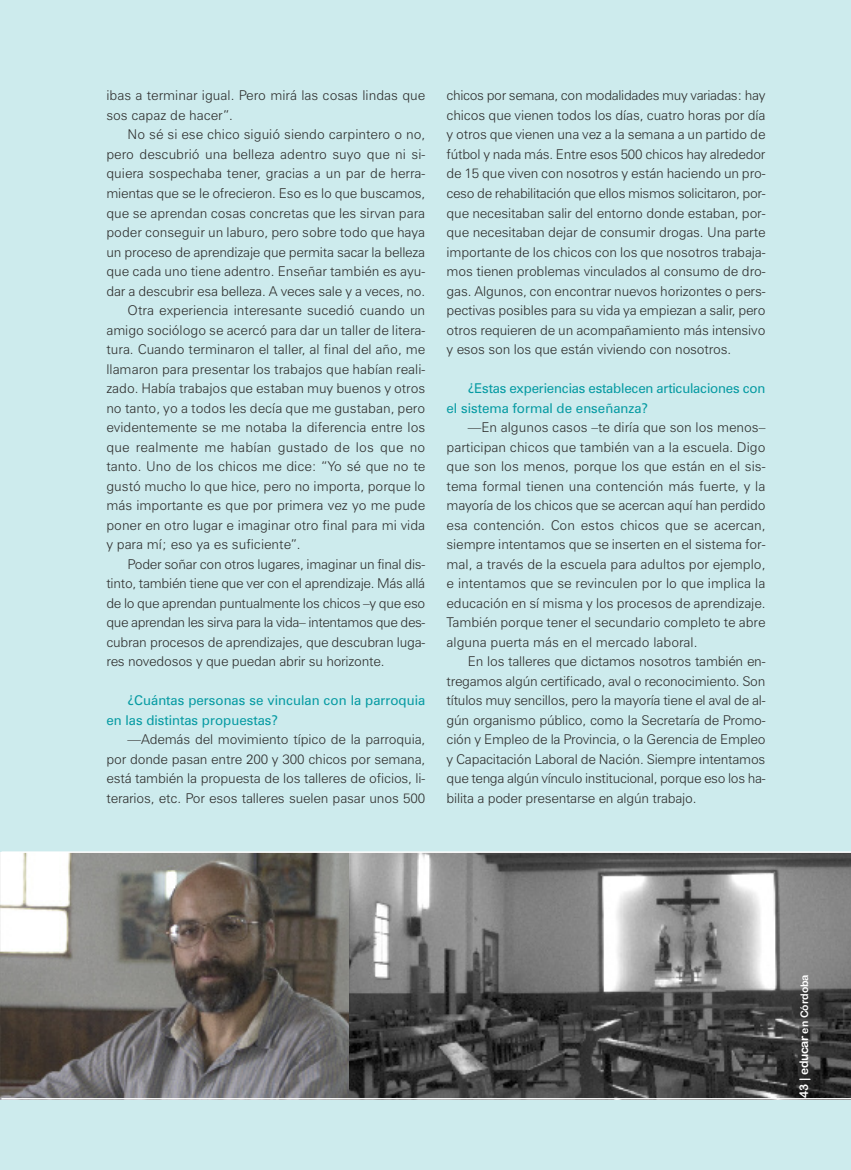
<style>
.page{position:relative;width:851px;height:1170px;background:#fff}
.page>*{position:absolute;margin:0;border:0;box-sizing:border-box;transform-origin:0 0}
.t1{font:300 13.5px/19.5px "Zurich BT";color:#2f2f2e;text-align:justify}
.t2{font:13.5px/19.5px "Zurich BT";color:#079ba3}
.t3{font:300 13.5px "Zurich BT";letter-spacing:-.02em;color:#2f2f2e}
.t4{font:300 13.5px "Zurich BT";letter-spacing:-.03em;color:#2f2f2e}
.t5{font:300 13.5px "Zurich BT";letter-spacing:-.025em;color:#2f2f2e}
.t6{font:12px "Arial Rounded MT Bold";letter-spacing:-.045em;color:#fff}
.s1{font-size:10.5px}
</style>
<div class="page">
<div style="left:0;top:0;width:850px;height:1169px;background:#cdebed"></div>
<img style="left:349px;top:852px;width:501px;height:245px">
<img style="left:0;top:852px;width:349px;height:247px">
<hr style="left:2px;top:851px;width:848px;height:1px;background:#fff">
<hr style="left:2px;top:1097px;width:848px;height:2px;background:#fff">
<p class="t1" style="left:106px;top:86px;width:320px">ibas a terminar igual. Pero mirá las cosas lindas que sos capaz de hacer”.</p>
<p class="t1" style="left:128px;top:125px;width:299px">No sé si ese chico siguió siendo carpintero o no,</p>
<p class="t1" style="left:106px;top:144px;width:320px">pero descubrió una belleza adentro suyo que ni si-</p>
<p class="t1" style="left:106px;top:164px;width:320px">quiera sospechaba tener, gracias a un par de herra-</p>
<p class="t1" style="left:106px;top:183px;width:320px">mientas que se le ofrecieron. Eso es lo que buscamos,</p>
<p class="t1" style="left:106px;top:203px;width:320px">que se aprendan cosas concretas que les sirvan para</p>
<p class="t1" style="left:106px;top:222px;width:320px">poder conseguir un laburo, pero sobre todo que haya</p>
<p class="t1" style="left:106px;top:242px;width:320px">un proceso de aprendizaje que permita sacar la belleza</p>
<p class="t1" style="left:106px;top:261px;width:320px">que cada uno tiene adentro. Enseñar también es ayu-</p>
<p class="t1" style="left:106px;top:281px;width:320px">dar a descubrir esa belleza. A veces sale y a veces, no.</p>
<p class="t1" style="left:128px;top:300px;width:299px">Otra experiencia interesante sucedió cuando un</p>
<p class="t1" style="left:106px;top:320px;width:320px">amigo sociólogo se acercó para dar un taller de litera-</p>
<p class="t1" style="left:106px;top:339px;width:320px">tura. Cuando terminaron el taller, al final del año, me</p>
<p class="t1" style="left:106px;top:359px;width:320px">llamaron para presentar los trabajos que habían reali-</p>
<p class="t1" style="left:106px;top:378px;width:320px">zado. Había trabajos que estaban muy buenos y otros</p>
<p class="t1" style="left:106px;top:398px;width:320px">no tanto, yo a todos les decía que me gustaban, pero</p>
<p class="t1" style="left:106px;top:417px;width:320px">evidentemente se me notaba la diferencia entre los</p>
<p class="t1" style="left:106px;top:437px;width:320px">que realmente me habían gustado de los que no</p>
<p class="t1" style="left:106px;top:456px;width:320px">tanto. Uno de los chicos me dice: “Yo sé que no te</p>
<p class="t1" style="left:106px;top:476px;width:320px">gustó mucho lo que hice, pero no importa, porque lo</p>
<p class="t1" style="left:106px;top:495px;width:320px">más importante es que por primera vez yo me pude</p>
<p class="t1" style="left:106px;top:515px;width:320px">poner en otro lugar e imaginar otro final para mi vida</p>
<p class="t1" style="left:106px;top:534px;width:196px">y para mí; eso ya es suficiente”.</p>
<p class="t3" style="left:128px;top:556px;width:299px">Poder soñar con otros lugares, imaginar un final dis-</p>
<p class="t3" style="left:106px;top:575px;width:320px">tinto, también tiene que ver con el aprendizaje. Más allá</p>
<p class="t5" style="left:106px;top:595px;width:320px">de lo que aprendan puntualmente los chicos –y que eso</p>
<p class="t4" style="left:106px;top:614px;width:320px">que aprendan les sirva para la vida– intentamos que des-</p>
<p class="t1" style="left:106px;top:632px;width:320px">cubran procesos de aprendizajes, que descubran luga-</p>
<p class="t1" style="left:106px;top:651px;width:279px">res novedosos y que puedan abrir su horizonte.</p>
<p class="t2" style="left:106px;top:690px;width:320px;text-indent:21px">¿Cuántas personas se vinculan con la parroquia en las distintas propuestas?</p>
<p class="t1" style="left:106px;top:729px;width:320px;text-indent:21px">—Además del movimiento típico de la parroquia, por donde pasan entre 200 y 300 chicos por semana, está también la propuesta de los talleres de oficios, li&shy;terarios, etc. Por esos talleres suelen pasar unos 500</p>
<p class="t1" style="left:446px;top:86px;width:320px">chicos por semana, con modalidades muy variadas: hay chicos que vienen todos los días, cuatro horas por día y otros que vienen una vez a la semana a un partido de fútbol y nada más. Entre esos 500 chicos hay alrededor de 15 que viven con nosotros y están haciendo un pro&shy;ceso de rehabilitación que ellos mismos solicitaron, por&shy;que necesitaban salir del entorno donde estaban, por&shy;que necesitaban dejar de consumir drogas. Una parte importante de los chicos con los que nosotros trabaja&shy;mos tienen problemas vinculados al consumo de dro&shy;gas. Algunos, con encontrar nuevos horizontes o pers&shy;pectivas posibles para su vida ya empiezan a salir, pero otros requieren de un acompañamiento más intensivo y esos son los que están viviendo con nosotros.</p>
<p class="t2" style="left:446px;top:378px;width:320px;text-indent:21px">¿Estas experiencias establecen articulaciones con el sistema formal de enseñanza?</p>
<p class="t1" style="left:446px;top:417px;width:320px;text-indent:21px">—En algunos casos –te diría que son los menos– participan chicos que también van a la escuela. Digo que son los menos, porque los que están en el sis&shy;tema formal tienen una contención más fuerte, y la mayoría de los chicos que se acercan aquí han perdido esa contención. Con estos chicos que se acercan, siempre intentamos que se inserten en el sistema for&shy;mal, a través de la escuela para adultos por ejemplo, e intentamos que se revinculen por lo que implica la educación en sí misma y los procesos de aprendizaje.<br>También porque tener el secundario completo te abre alguna puerta más en el mercado laboral.</p>
<p class="t1" style="left:446px;top:651px;width:320px;text-indent:21px">En los talleres que dictamos nosotros también en&shy;tregamos algún certificado, aval o reconocimiento. Son títulos muy sencillos, pero la mayoría tiene el aval de al&shy;gún organismo público, como la Secretaría de Promo&shy;ción y Empleo de la Provincia, o la Gerencia de Empleo y Capacitación Laboral de Nación. Siempre intentamos que tenga algún vínculo institucional, porque eso los ha&shy;bilita a poder presentarse en algún trabajo.</p>
<p class="t6" style="left:796px;top:1098px;width:125px;rotate:-90deg">43 | educar <span class="s1">en Córdoba</span></p>
</div>
